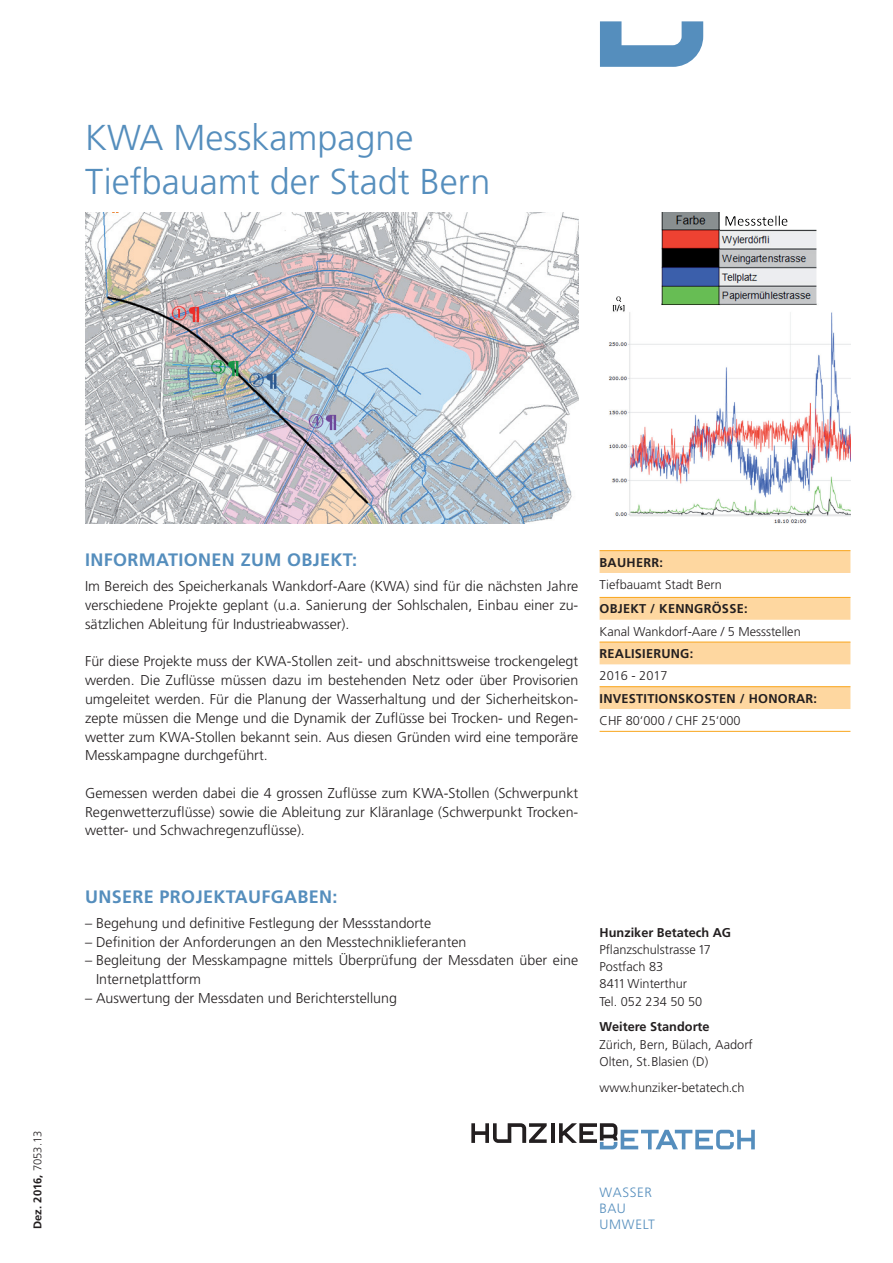
<style>
.page{position:relative;width:893px;height:1263px;background:#fff}
.page>*{position:absolute;margin:0;border:0;box-sizing:border-box;transform-origin:0 0}
.t1{font:300 36px/43.2px "Frutiger LT Std";color:#558ebd}
.t2{font:700 18px "Frutiger LT Std";letter-spacing:.02em;color:#558ebd}
.t3{font:300 14.25px/18.8px "Frutiger LT Std";color:#231f20;text-align:justify}
.t4{font:300 13.5px/16.2px "Frutiger LT Std";letter-spacing:.05em;color:#558ebd}
.t5{font:300 12.75px/17.2px "Frutiger LT Std";color:#231f20}
.t6{font:700 12.75px "Frutiger LT Std";letter-spacing:.02em;color:#231f20}
.t7{font:700 12.75px "Frutiger LT Std";color:#231f20}
.t8{font:700 11.25px "Frutiger LT Std";color:#231f20}
.s1{font-weight:300}
</style>
<div class="page">
<hr style="left:551px;top:1123px;width:3px;height:20px;background:#231f20">
<svg style="left:471px;top:1123px;width:76px;height:20px"></svg>
<svg style="left:559px;top:1123px;width:196px;height:26px"></svg>
<svg style="left:600px;top:21px;width:103px;height:46px"></svg>
<img style="left:608px;top:213px;width:242px;height:310px">
<img style="left:85px;top:213px;width:493px;height:310px">
<svg style="left:600px;top:551px;width:250px;height:158px"></svg>
<hr style="left:600px;top:550px;width:250px;height:1px;background:#f9a51b">
<hr style="left:600px;top:597px;width:250px;height:1px;background:#f9a51b">
<hr style="left:600px;top:642px;width:250px;height:1px;background:#f9a51b">
<hr style="left:600px;top:686px;width:250px;height:1px;background:#f9a51b">
<hr style="left:600px;top:731px;width:250px;height:1px;background:#f9a51b">
<h1 class="t1" style="left:85px;top:117px;width:407px">KWA Messkampagne<br>Tiefbauamt der Stadt Bern</h1>
<p class="t8" style="left:31px;top:1229px;width:100px;rotate:-90deg">Dez. 2016, <span class="s1">7053.13</span></p>
<p class="t2" style="left:85px;top:549px;width:273px">INFORMATIONEN ZUM OBJEKT:</p>
<p class="t3" style="left:85px;top:577px;width:495px">Im Bereich des Speicherkanals Wankdorf-Aare (KWA) sind für die nächsten Jahre verschiedene Projekte geplant (u.a. Sanierung der Sohlschalen, Einbau einer zu&shy;sätzlichen Ableitung für Industrieabwasser).</p>
<p class="t3" style="left:85px;top:652px;width:495px">Für diese Projekte muss der KWA-Stollen zeit- und abschnittsweise trockengelegt werden. Die Zuflüsse müssen dazu im bestehenden Netz oder über Provisorien umgeleitet werden. Für die Planung der Wasserhaltung und der Sicherheitskon&shy;zepte müssen die Menge und die Dynamik der Zuflüsse bei Trocken- und Regen&shy;wetter zum KWA-Stollen bekannt sein. Aus diesen Gründen wird eine temporäre Messkampagne durchgeführt.</p>
<p class="t3" style="left:85px;top:784px;width:495px">Gemessen werden dabei die 4 grossen Zuflüsse zum KWA-Stollen (Schwerpunkt Regenwetterzuflüsse) sowie die Ableitung zur Kläranlage (Schwerpunkt Trocken&shy;wetter- und Schwachregenzuflüsse).</p>
<p class="t2" style="left:85px;top:886px;width:254px">UNSERE PROJEKTAUFGABEN:</p>
<p class="t3" style="left:85px;top:914px;width:348px">– Begehung und definitive Festlegung der Messstandorte</p>
<p class="t3" style="left:85px;top:932px;width:383px">– Definition der Anforderungen an den Messtechniklieferanten</p>
<p class="t3" style="left:96px;top:951px;width:484px;text-indent:-11px">– Begleitung der Messkampagne mittels Überprüfung der Messdaten über eine<br>Internetplattform</p>
<p class="t3" style="left:85px;top:989px;width:313px">– Auswertung der Messdaten und Berichterstellung</p>
<p class="t6" style="left:600px;top:555px;width:65px">BAUHERR:</p>
<p class="t5" style="left:600px;top:576px;width:124px">Tiefbauamt Stadt Bern</p>
<p class="t6" style="left:600px;top:601px;width:149px">OBJEKT / KENNGRÖSSE:</p>
<p class="t5" style="left:600px;top:623px;width:203px">Kanal Wankdorf-Aare / 5 Messstellen</p>
<p class="t6" style="left:600px;top:646px;width:95px">REALISIERUNG:</p>
<p class="t5" style="left:600px;top:667px;width:70px">2016 - 2017</p>
<p class="t6" style="left:600px;top:691px;width:219px">INVESTITIONSKOSTEN / HONORAR:</p>
<p class="t5" style="left:600px;top:712px;width:143px">CHF 80‘000 / CHF 25‘000</p>
<p class="t7" style="left:600px;top:925px;width:133px">Hunziker Betatech AG</p>
<p class="t5" style="left:600px;top:941px;width:113px">Pflanzschulstrasse 17<br>Postfach 83<br>8411 Winterthur<br>Tel. 052 234 50 50</p>
<p class="t7" style="left:600px;top:1019px;width:112px">Weitere Standorte</p>
<p class="t5" style="left:600px;top:1036px;width:155px">Zürich, Bern, Bülach, Aadorf<br>Olten, St.Blasien (D)</p>
<p class="t5" style="left:600px;top:1079px;width:146px">www.hunziker-betatech.ch</p>
<p class="t4" style="left:600px;top:1184px;width:57px">WASSER<br>BAU<br>UMWELT</p>
</div>
